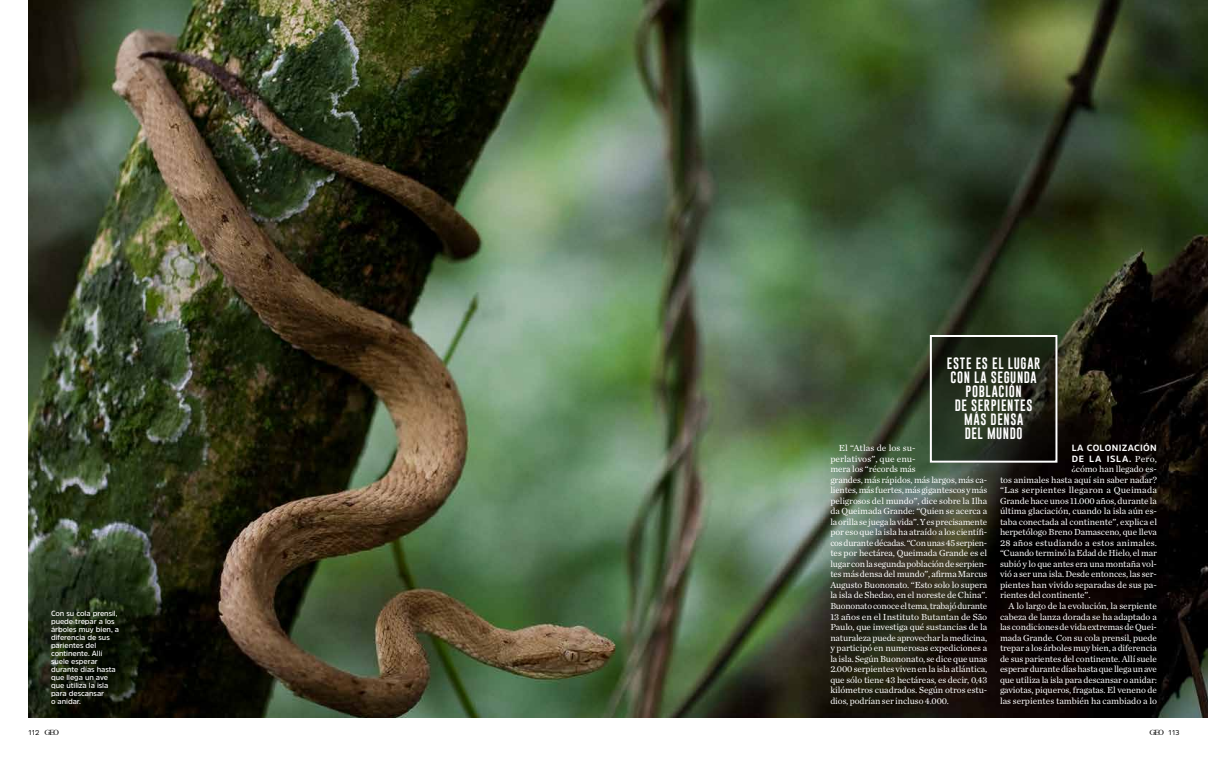
<style>
.page{position:relative;width:1208px;height:766px;background:#fff}
.page>*{position:absolute;margin:0;border:0;box-sizing:border-box;transform-origin:0 0}
.t1{font:12px/14px "Gobold";letter-spacing:.05em;color:#fff;text-align:center}
.t2{font:9.2px/10.5px "Chronicle Text G1";letter-spacing:-.01em;color:#fff;text-align:justify}
.t3{font:700 9px/10.5px "Amsi Pro";letter-spacing:.035em;color:#fff}
.t4{font:600 7.5px/8px "Amsi Pro";letter-spacing:-.01em;color:#fff}
.t5{font:7px "Amsi Pro";letter-spacing:.035em;color:#000}
.s1{font-family:"Chronicle Text G1";font-weight:400;font-size:9.2px}
.s2{font-family:"GEO Logo Neu";font-size:6.8px}
</style>
<div class="page">
<img style="left:28px;top:0;width:1180px;height:717px">
<svg style="left:933px;top:338px;width:121px;height:121px"></svg>
<div style="left:930px;top:335px;width:127px;height:127px;border:2px solid #fff"></div>
<p class="t4" style="left:51px;top:608px;width:70px">Con su cola prensil, puede trepar a los árboles muy bien, a diferencia de sus parientes del continente. Allí suele esperar durante días hasta que llega un ave que utiliza la isla para descansar<br>o anidar.</p>
<h1 class="t1" style="left:947px;top:356px;width:95px">ESTE ES EL LUGAR<br>CON LA SEGUNDA<br>POBLACIÓN<br>DE SERPIENTES<br>MÁS DENSA<br>DEL MUNDO</h1>
<p class="t2" style="left:830px;top:442px;width:158px;text-align:left;text-indent:9px">El “Atlas de los su-<br>perlativos”, que enu-<br>mera los “récords más<br>grandes, más rápidos, más largos, más ca&shy;lientes, más fuertes, más gigantescos y más peligrosos del mundo”, dice sobre la Ilha da Queimada Grande: “Quien se acerca a la orilla se juega la vida”. Y es precisamente por eso que la isla ha atraído a los científi&shy;cos durante décadas. “Con unas 45 serpien&shy;tes por hectárea, Queimada Grande es el lugar con la segunda población de serpien&shy;tes más densa del mundo”, afirma Marcus Augusto Buononato. “Esto solo lo supera la isla de Shedao, en el noreste de China”.<br>Buononato conoce el tema, trabajó durante 13 años en el Instituto Butantan de São Paulo, que investiga qué sustancias de la naturaleza puede aprovechar la medicina, y participó en numerosas expediciones a la isla. Según Buononato, se dice que unas 2.000 serpientes viven en la isla atlántica, que sólo tiene 43 hectáreas, es decir, 0,43 kilómetros cuadrados. Según otros estu&shy;dios, podrían ser incluso 4.000.</p>
<p class="t3" style="left:1071px;top:442px;width:87px">LA COLONIZACIÓN<br>DE LA ISLA. <span class="s1">Pero,</span></p>
<p class="t2" style="left:1000px;top:463px;width:158px;text-indent:72px">¿cómo han llegado es&shy;tos animales hasta aquí sin saber nadar? “Las serpientes llegaron a Queimada Grande hace unos 11.000 años, durante la última glaciación, cuando la isla aún es&shy;taba conectada al continente”, explica el herpetólogo Breno Damasceno, que lleva 28 años estudiando a estos animales. “Cuando terminó la Edad de Hielo, el mar subió y lo que antes era una montaña vol&shy;vió a ser una isla. Desde entonces, las ser&shy;pientes han vivido separadas de sus pa&shy;rientes del continente”.</p>
<p class="t2" style="left:1000px;top:600px;width:158px;text-indent:9px">A lo largo de la evolución, la serpiente cabeza de lanza dorada se ha adaptado a las condiciones de vida extremas de Quei&shy;mada Grande. Con su cola prensil, puede trepar a los árboles muy bien, a diferencia de sus parientes del continente. Allí suele esperar durante días hasta que llega un ave que utiliza la isla para descansar o anidar: gaviotas, piqueros, fragatas. El veneno de las serpientes también ha cambiado a lo</p>
<p class="t5" style="left:28px;top:727px;width:32px">112 <span class="s2">G</span></p>
<p class="t5" style="left:1149px;top:727px;width:31px"><span class="s2">G</span> 113</p>
</div>
